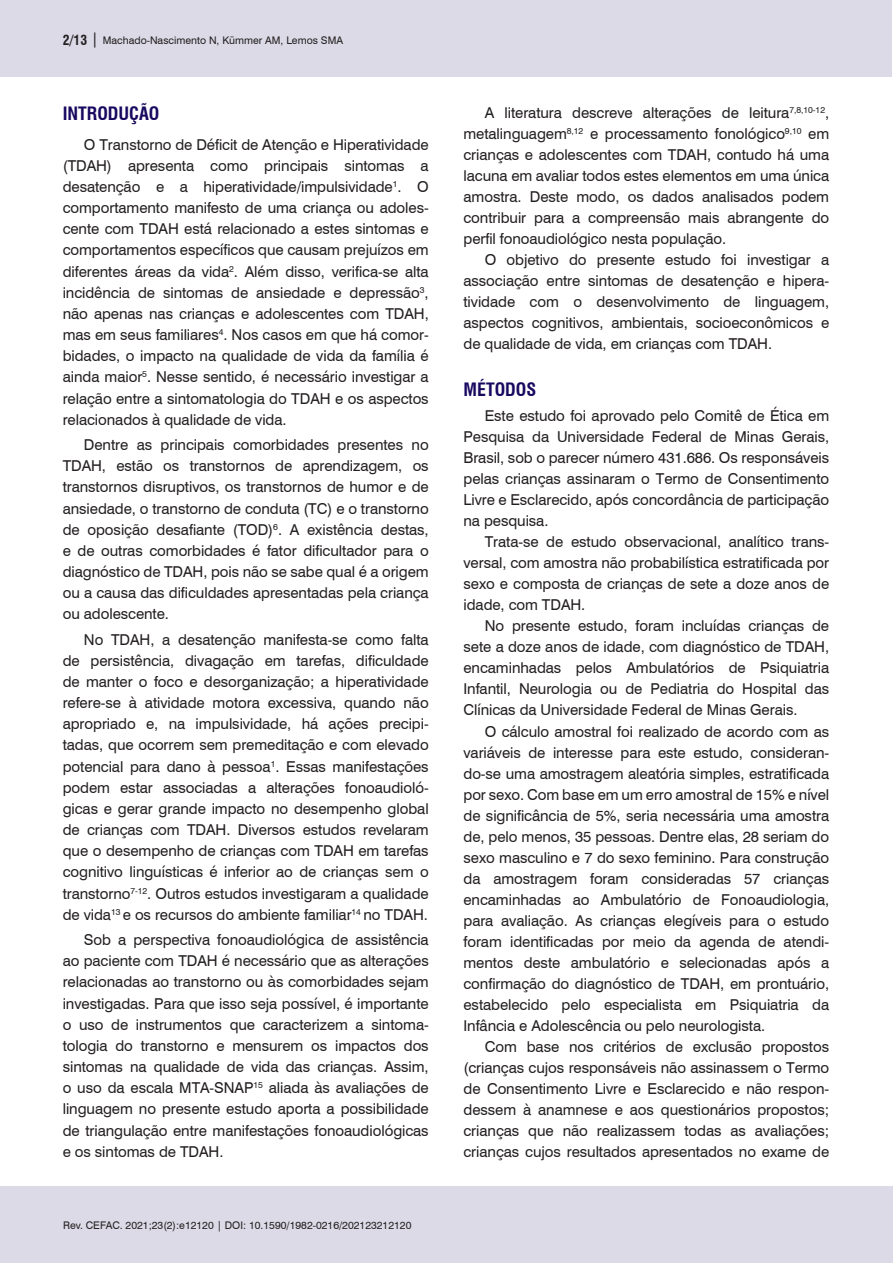
<style>
.page{position:relative;width:893px;height:1263px;background:#fff}
.page>*{position:absolute;margin:0;border:0;box-sizing:border-box;transform-origin:0 0}
.Nivel_1{font:700 condensed 18px "Swiss 721 BT";color:#18085f}
.Corpo_do_texto{font:15px/21.1px "Swiss 721 BT";letter-spacing:-.005em;color:#231f20;text-align:justify}
.t1{font:10.5px "Swiss 721 BT";color:#231f20}
.s1{font-weight:700;font-stretch:condensed;font-size:13.5px}
.s2{font-size:15px}
</style>
<div class="page">
<div style="left:0;top:1186px;width:892px;height:77px;background:#dcdae7"></div>
<div style="left:0;top:0;width:892px;height:77px;background:#dcdae7"></div>
<p class="t1" style="left:63px;top:34px;width:282px"><span class="s1">2/13</span> <span class="s2">|</span> Machado-Nascimento N, Kümmer AM, Lemos SMA</p>
<p class="Nivel_1" style="left:63px;top:103px;width:98px">INTRODUÇÃO</p>
<p class="Corpo_do_texto" style="left:63px;top:134px;width:368px;text-indent:21px">O Transtorno de Déficit de Atenção e Hiperatividade (TDAH) apresenta como principais sintomas a desatenção e a hiperatividade/impulsividade<sup>1</sup>. O comportamento manifesto de uma criança ou adoles&shy;cente com TDAH está relacionado a estes sintomas e comportamentos específicos que causam prejuízos em diferentes áreas da vida<sup>2</sup>. Além disso, verifica-se alta incidência de sintomas de ansiedade e depressão<sup>3</sup>, não apenas nas crianças e adolescentes com TDAH, mas em seus familiares<sup>4</sup>. Nos casos em que há comor&shy;bidades, o impacto na qualidade de vida da família é ainda maior<sup>5</sup>. Nesse sentido, é necessário investigar a relação entre a sintomatologia do TDAH e os aspectos relacionados à qualidade de vida.</p>
<p class="Corpo_do_texto" style="left:63px;top:434px;width:368px;text-indent:21px">Dentre as principais comorbidades presentes no TDAH, estão os transtornos de aprendizagem, os transtornos disruptivos, os transtornos de humor e de ansiedade, o transtorno de conduta (TC) e o transtorno de oposição desafiante (TOD)<sup>6</sup>. A existência destas, e de outras comorbidades é fator dificultador para o diagnóstico de TDAH, pois não se sabe qual é a origem ou a causa das dificuldades apresentadas pela criança ou adolescente.</p>
<p class="Corpo_do_texto" style="left:63px;top:629px;width:368px;text-indent:21px">No TDAH, a desatenção manifesta-se como falta de persistência, divagação em tarefas, dificuldade de manter o foco e desorganização; a hiperatividade refere-se à atividade motora excessiva, quando não apropriado e, na impulsividade, há ações precipi&shy;tadas, que ocorrem sem premeditação e com elevado potencial para dano à pessoa<sup>1</sup>. Essas manifestações podem estar associadas a alterações fonoaudioló&shy;gicas e gerar grande impacto no desempenho global de crianças com TDAH. Diversos estudos revelaram que o desempenho de crianças com TDAH em tarefas cognitivo linguísticas é inferior ao de crianças sem o transtorno<sup>7-12</sup>. Outros estudos investigaram a qualidade de vida<sup>13</sup> e os recursos do ambiente familiar<sup>14</sup> no TDAH.</p>
<p class="Corpo_do_texto" style="left:63px;top:929px;width:368px;text-indent:21px">Sob a perspectiva fonoaudiológica de assistência ao paciente com TDAH é necessário que as alterações relacionadas ao transtorno ou às comorbidades sejam investigadas. Para que isso seja possível, é importante o uso de instrumentos que caracterizem a sintoma&shy;tologia do transtorno e mensurem os impactos dos sintomas na qualidade de vida das crianças. Assim, o uso da escala MTA-SNAP<sup>15</sup> aliada às avaliações de linguagem no presente estudo aporta a possibilidade de triangulação entre manifestações fonoaudiológicas e os sintomas de TDAH.</p>
<p class="t1" style="left:63px;top:1218px;width:350px">Rev. CEFAC. 2021;23(2):e12120 | DOI: 10.1590/1982-0216/202123212120</p>
<p class="Corpo_do_texto" style="left:463px;top:102px;width:367px;text-indent:21px">A literatura descreve alterações de leitura<sup>7,8,10-12</sup>, metalinguagem<sup>8,12</sup> e processamento fonológico<sup>9,10</sup> em crianças e adolescentes com TDAH, contudo há uma lacuna em avaliar todos estes elementos em uma única amostra. Deste modo, os dados analisados podem contribuir para a compreensão mais abrangente do perfil fonoaudiológico nesta população.</p>
<p class="Corpo_do_texto" style="left:463px;top:249px;width:367px;text-indent:21px">O objetivo do presente estudo foi investigar a associação entre sintomas de desatenção e hipera&shy;tividade com o desenvolvimento de linguagem, aspectos cognitivos, ambientais, socioeconômicos e de qualidade de vida, em crianças com TDAH.</p>
<p class="Nivel_1" style="left:463px;top:379px;width:74px">MÉTODOS</p>
<p class="Corpo_do_texto" style="left:463px;top:405px;width:367px;text-indent:21px">Este estudo foi aprovado pelo Comitê de Ética em Pesquisa da Universidade Federal de Minas Gerais, Brasil, sob o parecer número 431.686. Os responsáveis pelas crianças assinaram o Termo de Consentimento Livre e Esclarecido, após concordância de participação na pesquisa.</p>
<p class="Corpo_do_texto" style="left:463px;top:531px;width:367px;text-indent:21px">Trata-se de estudo observacional, analítico trans&shy;versal, com amostra não probabilística estratificada por sexo e composta de crianças de sete a doze anos de idade, com TDAH.</p>
<p class="Corpo_do_texto" style="left:463px;top:615px;width:367px;text-indent:21px">No presente estudo, foram incluídas crianças de sete a doze anos de idade, com diagnóstico de TDAH, encaminhadas pelos Ambulatórios de Psiquiatria Infantil, Neurologia ou de Pediatria do Hospital das Clínicas da Universidade Federal de Minas Gerais.</p>
<p class="Corpo_do_texto" style="left:463px;top:721px;width:367px;text-indent:21px">O cálculo amostral foi realizado de acordo com as variáveis de interesse para este estudo, consideran&shy;do-se uma amostragem aleatória simples, estratificada por sexo. Com base em um erro amostral de 15% e nível de significância de 5%, seria necessária uma amostra de, pelo menos, 35 pessoas. Dentre elas, 28 seriam do sexo masculino e 7 do sexo feminino. Para construção da amostragem foram consideradas 57 crianças encaminhadas ao Ambulatório de Fonoaudiologia, para avaliação. As crianças elegíveis para o estudo foram identificadas por meio da agenda de atendi&shy;mentos deste ambulatório e selecionadas após a confirmação do diagnóstico de TDAH, em prontuário, estabelecido pelo especialista em Psiquiatria da Infância e Adolescência ou pelo neurologista.</p>
<p class="Corpo_do_texto" style="left:463px;top:1036px;width:367px;text-indent:21px">Com base nos critérios de exclusão propostos (crianças cujos responsáveis não assinassem o Termo de Consentimento Livre e Esclarecido e não respon&shy;dessem à anamnese e aos questionários propostos; crianças que não realizassem todas as avaliações; crianças cujos resultados apresentados no exame de</p>
</div>
